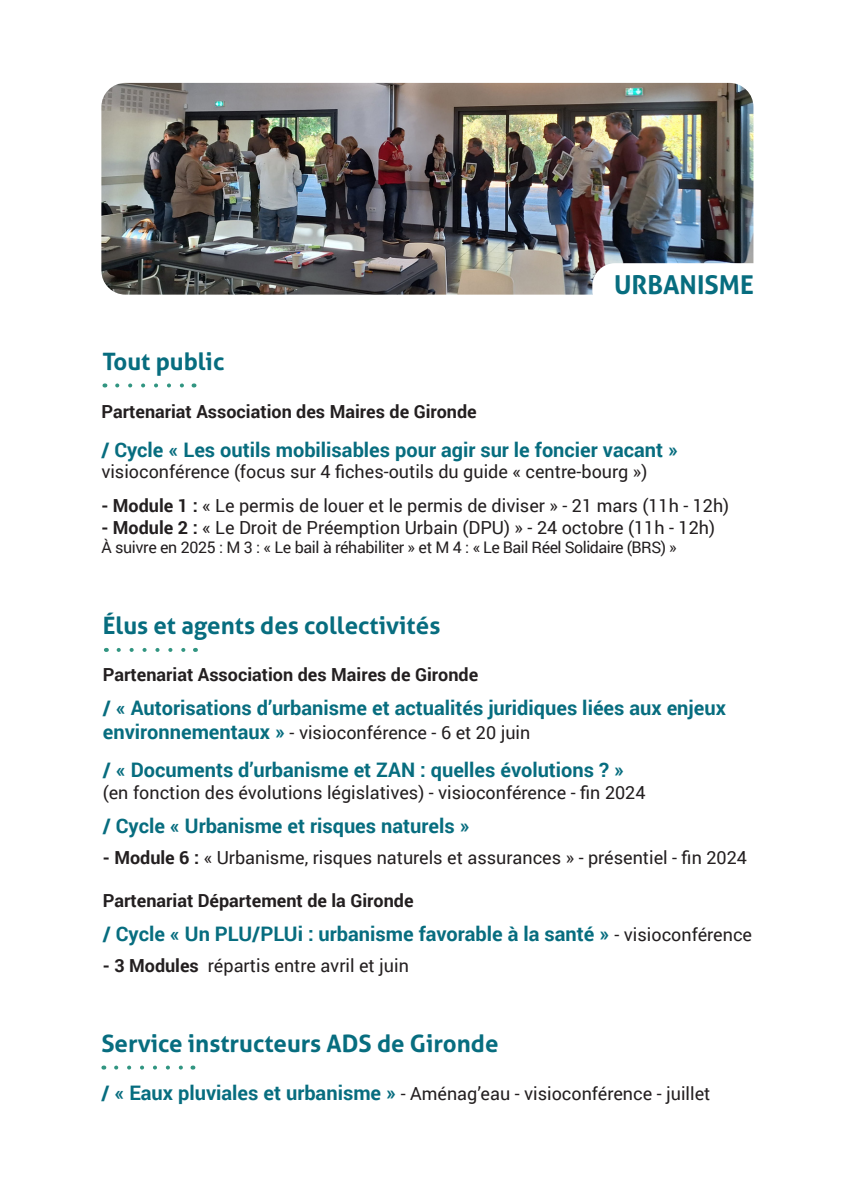
<style>
.page{position:relative;width:842px;height:1188px;background:#fff}
.page>*{position:absolute;margin:0;border:0;box-sizing:border-box;transform-origin:0 0}
.t1{font:700 26px "Aller";color:#076d7f}
.t2{font:700 24px "Aller";color:#076d7f}
.t3{font:700 20px "Roboto";color:#076d7f}
.t4{font:18px "Roboto";color:#231f20}
.t5{font:700 18px "Roboto";color:#231f20}
.t6{font:16px "Roboto";letter-spacing:-.02em;color:#231f20}
.s1{font-weight:700}
.s2{font-weight:700;font-size:20px;color:#076d7f}
.s3{font-weight:400;font-size:18px;color:#231f20}
</style>
<div class="page">
<img style="left:101px;top:83px;width:652px;height:212px">
<div style="left:592px;top:263px;width:227px;height:50px;background:#fff;border-radius:23px"></div>
<svg style="left:117px;top:383px;width:67px;height:4px"></svg>
<svg style="left:119px;top:648px;width:67px;height:4px"></svg>
<svg style="left:116px;top:1065px;width:67px;height:4px"></svg>
<p class="t2" style="left:102px;top:346px;width:123px">Tout public</p>
<p class="t1" style="left:614px;top:269px;width:141px">URBANISME</p>
<p class="t5" style="left:101px;top:399px;width:377px">Partenariat Association des Maires de Gironde</p>
<p class="t3" style="left:101px;top:435px;width:578px">/ Cycle « Les outils mobilisables pour agir sur le foncier vacant »</p>
<p class="t4" style="left:101px;top:459px;width:547px">visioconférence (focus sur 4 fiches-outils du guide « centre-bourg »)</p>
<p class="t4" style="left:101px;top:493px;width:629px"><span class="s1">- Module 1 :</span> « Le permis de louer et le permis de diviser » - 21 mars (11h - 12h)</p>
<p class="t4" style="left:101px;top:514px;width:615px"><span class="s1">- Module 2 :</span> « Le Droit de Préemption Urbain (DPU) » - 24 octobre (11h - 12h)</p>
<p class="t6" style="left:101px;top:536px;width:577px">À suivre en 2025 : M 3 : « Le bail à réhabiliter » et M 4 : « Le Bail Réel Solidaire (BRS) »</p>
<p class="t2" style="left:103px;top:611px;width:339px">Élus et agents des collectivités</p>
<p class="t5" style="left:103px;top:662px;width:377px">Partenariat Association des Maires de Gironde</p>
<p class="t3" style="left:103px;top:694px;width:625px">/ « Autorisations d’urbanisme et actualités juridiques liées aux enjeux</p>
<p class="t4" style="left:103px;top:720px;width:429px"><span class="s2">environnementaux »</span> - visioconférence - 6 et 20 juin</p>
<p class="t3" style="left:103px;top:756px;width:523px">/ « Documents d’urbanisme et ZAN : quelles évolutions ? »</p>
<p class="t4" style="left:103px;top:780px;width:544px">(en fonction des évolutions législatives) - visioconférence - fin 2024</p>
<p class="t3" style="left:103px;top:811px;width:368px">/ Cycle « Urbanisme et risques naturels »</p>
<p class="t4" style="left:103px;top:845px;width:646px"><span class="s1">- Module 6 :</span> « Urbanisme, risques naturels et assurances » - présentiel - fin 2024</p>
<p class="t5" style="left:103px;top:888px;width:312px">Partenariat Département de la Gironde</p>
<p class="t3" style="left:103px;top:919px;width:651px">/ Cycle « Un PLU/PLUi : urbanisme favorable à la santé » <span class="s3">- visioconférence</span></p>
<p class="t4" style="left:103px;top:953px;width:308px"><span class="s1">- 3 Modules</span> répartis entre avril et juin</p>
<p class="t2" style="left:101px;top:1028px;width:399px">Service instructeurs ADS de Gironde</p>
<p class="t4" style="left:101px;top:1080px;width:610px"><span class="s2">/ « Eaux pluviales et urbanisme »</span> - Aménag’eau - visioconférence - juillet</p>
</div>
